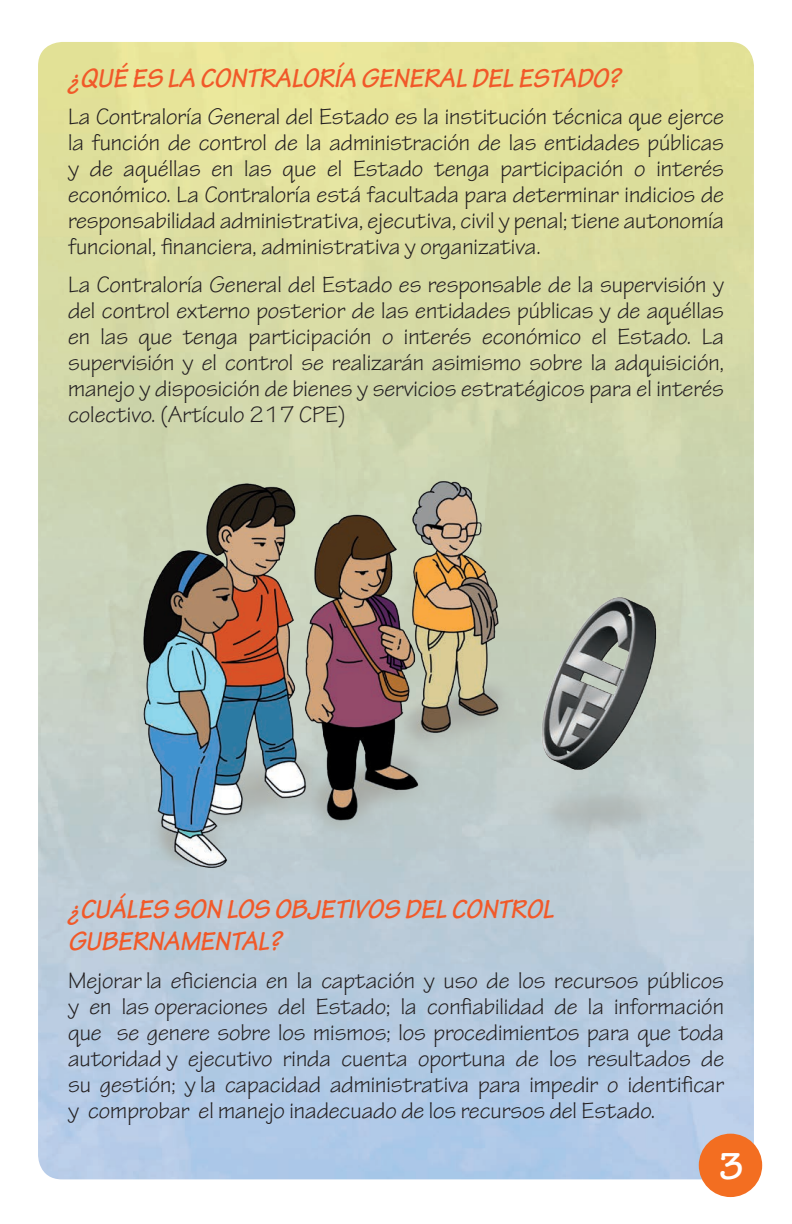
<style>
.page{position:relative;width:792px;height:1224px;background:#fff}
.page>*{position:absolute;margin:0;border:0;box-sizing:border-box;transform-origin:0 0}
.t1{font:700 40px "Tekton Pro";color:#fff}
.t2{font:italic 700 28px/32px "Tekton Pro";color:#f15929}
.t3{font:24px/26px "Tekton Pro";color:#231f20;text-align:justify}
</style>
<div class="page">
<img style="left:38px;top:42px;width:716px;height:1137px">
<div style="left:699px;top:1134px;width:63px;height:63px;background:#f36e21;border-radius:50%"></div>
<img style="left:95px;top:455px;width:602px;height:412px">
<p class="t2" style="left:68px;top:63px;width:554px">¿QUÉ ES LA CONTRALORÍA GENERAL DEL ESTADO?</p>
<p class="t3" style="left:68px;top:104px;width:657px">La Contraloría General del Estado es la institución técnica que ejerce la función de control de la administración de las entidades públicas y de aquéllas en las que el Estado tenga participación o interés económico. La Contraloría está facultada para determinar indicios de responsabilidad administrativa, ejecutiva, civil y penal; tiene autonomía funcional, financiera, administrativa y organizativa.</p>
<p class="t3" style="left:68px;top:272px;width:658px">La Contraloría General del Estado es responsable de la supervisión y del control externo posterior de las entidades públicas y de aquéllas en las que tenga participación o interés económico el Estado. La supervisión y el control se realizarán asimismo sobre la adquisición, manejo y disposición de bienes y servicios estratégicos para el interés colectivo. (Artículo 217 CPE)</p>
<p class="t2" style="left:68px;top:894px;width:487px">¿CUÁLES SON LOS OBJETIVOS DEL CONTROL<br>GUBERNAMENTAL?</p>
<p class="t3" style="left:68px;top:968px;width:658px">Mejorar la eficiencia en la captación y uso de los recursos públicos y en las operaciones del Estado; la confiabilidad de la información que se genere sobre los mismos; los procedimientos para que toda autoridad y ejecutivo rinda cuenta oportuna de los resultados de su gestión; y la capacidad administrativa para impedir o identificar y comprobar el manejo inadecuado de los recursos del Estado.</p>
<h1 class="t1" style="left:718px;top:1143px;width:28px">3</h1>
</div>
